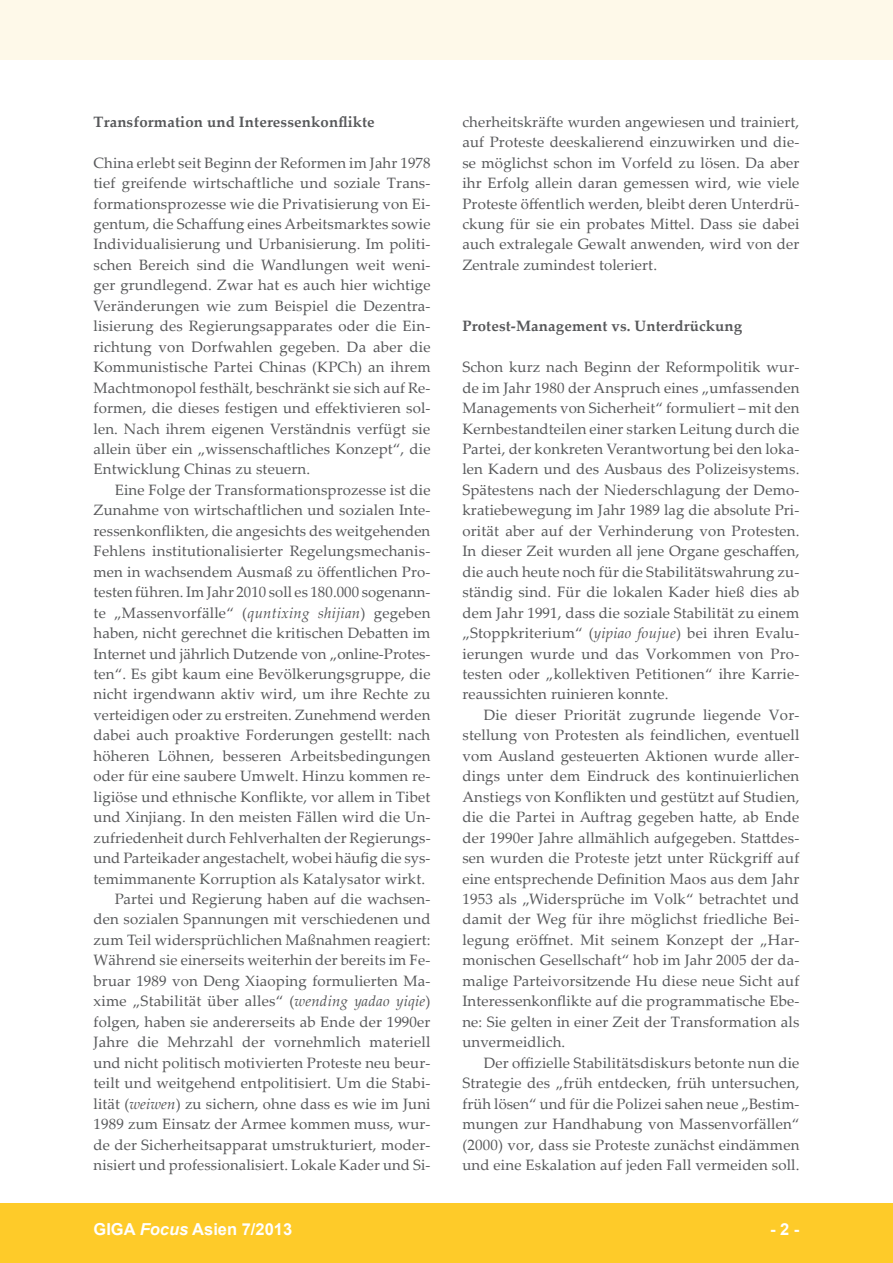
<style>
.page{position:relative;width:893px;height:1263px;background:#fff}
.page>*{position:absolute;margin:0;border:0;box-sizing:border-box;transform-origin:0 0}
.foc__text_fusszeile{font:700 16.5px "Arial";color:#fff}
.foc__text_seitenzahl{font:700 16.5px "Arial";color:#fff}
.foc__text_fliesstext{font:15px/20.4px "Palatino Linotype";letter-spacing:.01em;color:#57585a;text-align:justify}
.foc__text_1__absatz{font:15px/20.4px "Palatino Linotype";letter-spacing:.01em;color:#57585a;text-align:justify}
.foc__text_ueberschri{font:700 15px "Palatino Linotype";letter-spacing:.01em;color:#57585a}
.s1{font-style:italic}
</style>
<div class="page">
<div style="left:0;top:1203px;width:893px;height:60px;background:#fecb29"></div>
<div style="left:0;top:0;width:893px;height:60px;background:#fef9e9"></div>
<p class="foc__text_ueberschri" style="left:94px;top:111px;width:283px">Transformation und Interessenkonflikte</p>
<p class="foc__text_1__absatz" style="left:94px;top:152px;width:339px">China erlebt seit Beginn der Reformen im Jahr 1978 tief greifende wirtschaftliche und soziale Trans&shy;formationsprozesse wie die Privatisierung von Ei&shy;gentum, die Schaffung eines Arbeitsmarktes sowie Individualisierung und Urbanisierung. Im politi&shy;schen Bereich sind die Wandlungen weit weni&shy;ger grundlegend. Zwar hat es auch hier wichtige Veränderungen wie zum Beispiel die Dezentra&shy;lisierung des Regierungsapparates oder die Ein&shy;richtung von Dorfwahlen gegeben. Da aber die Kommunistische Partei Chinas (KPCh) an ihrem Machtmonopol festhält, beschränkt sie sich auf Re&shy;formen, die dieses festigen und effektivieren sol&shy;len. Nach ihrem eigenen Verständnis verfügt sie allein über ein „wissenschaftliches Konzept“, die Entwicklung Chinas zu steuern.</p>
<p class="foc__text_fliesstext" style="left:94px;top:479px;width:339px;text-indent:21px">Eine Folge der Transformationsprozesse ist die Zunahme von wirtschaftlichen und sozialen Inte&shy;ressenkonflikten, die angesichts des weitgehenden Fehlens institutionalisierter Regelungsmechanis&shy;men in wachsendem Ausmaß zu öffentlichen Pro&shy;testen führen. Im Jahr 2010 soll es 180.000 sogenann&shy;te „Massenvorfälle“ (<span class="s1">quntixing shijian</span>) gegeben haben, nicht gerechnet die kritischen Debatten im Internet und jährlich Dutzende von „online-Protes&shy;ten“. Es gibt kaum eine Bevölkerungsgruppe, die nicht irgendwann aktiv wird, um ihre Rechte zu verteidigen oder zu erstreiten. Zunehmend werden dabei auch proaktive Forderungen gestellt: nach höheren Löhnen, besseren Arbeitsbedingungen oder für eine saubere Umwelt. Hinzu kommen re&shy;ligiöse und ethnische Konflikte, vor allem in Tibet und Xinjiang. In den meisten Fällen wird die Un&shy;zufriedenheit durch Fehlverhalten der Regierungs&shy;und Parteikader angestachelt, wobei häufig die sys&shy;temimmanente Korruption als Katalysator wirkt.</p>
<p class="foc__text_fliesstext" style="left:94px;top:888px;width:339px;text-indent:21px">Partei und Regierung haben auf die wachsen&shy;den sozialen Spannungen mit verschiedenen und zum Teil widersprüchlichen Maßnahmen reagiert:<br>Während sie einerseits weiterhin der bereits im Fe&shy;bruar 1989 von Deng Xiaoping formulierten Ma&shy;xime „Stabilität über alles“ (<span class="s1">wending yadao yiqie</span>) folgen, haben sie andererseits ab Ende der 1990er Jahre die Mehrzahl der vornehmlich materiell und nicht politisch motivierten Proteste neu beur&shy;teilt und weitgehend entpolitisiert. Um die Stabi&shy;lität (<span class="s1">weiwen</span>) zu sichern, ohne dass es wie im Juni 1989 zum Einsatz der Armee kommen muss, wur&shy;de der Sicherheitsapparat umstrukturiert, moder&shy;nisiert und professionalisiert. Lokale Kader und Si-</p>
<p class="foc__text_fliesstext" style="left:462px;top:111px;width:338px">cherheitskräfte wurden angewiesen und trainiert, auf Proteste deeskalierend einzuwirken und die&shy;se möglichst schon im Vorfeld zu lösen. Da aber ihr Erfolg allein daran gemessen wird, wie viele Proteste öffentlich werden, bleibt deren Unterdrü&shy;ckung für sie ein probates Mittel. Dass sie dabei auch extralegale Gewalt anwenden, wird von der Zentrale zumindest toleriert.</p>
<p class="foc__text_ueberschri" style="left:462px;top:316px;width:281px">Protest-Management vs. Unterdrückung</p>
<p class="foc__text_1__absatz" style="left:462px;top:356px;width:339px">Schon kurz nach Beginn der Reformpolitik wur&shy;de im Jahr 1980 der Anspruch eines „umfassenden Managements von Sicherheit“ formuliert – mit den Kernbestandteilen einer starken Leitung durch die Partei, der konkreten Verantwortung bei den loka&shy;len Kadern und des Ausbaus des Polizeisystems.<br>Spätestens nach der Niederschlagung der Demo&shy;kratiebewegung im Jahr 1989 lag die absolute Pri&shy;orität aber auf der Verhinderung von Protesten.<br>In dieser Zeit wurden all jene Organe geschaffen, die auch heute noch für die Stabilitätswahrung zu&shy;ständig sind. Für die lokalen Kader hieß dies ab dem Jahr 1991, dass die soziale Stabilität zu einem „Stoppkriterium“ (<span class="s1">yipiao foujue</span>) bei ihren Evalu&shy;ierungen wurde und das Vorkommen von Pro&shy;testen oder „kollektiven Petitionen“ ihre Karrie&shy;reaussichten ruinieren konnte.</p>
<p class="foc__text_fliesstext" style="left:462px;top:704px;width:339px;text-indent:21px">Die dieser Priorität zugrunde liegende Vor&shy;stellung von Protesten als feindlichen, eventuell vom Ausland gesteuerten Aktionen wurde aller&shy;dings unter dem Eindruck des kontinuierlichen Anstiegs von Konflikten und gestützt auf Studien, die die Partei in Auftrag gegeben hatte, ab Ende der 1990er Jahre allmählich aufgegeben. Stattdes&shy;sen wurden die Proteste jetzt unter Rückgriff auf eine entsprechende Definition Maos aus dem Jahr 1953 als „Widersprüche im Volk“ betrachtet und damit der Weg für ihre möglichst friedliche Bei&shy;legung eröffnet. Mit seinem Konzept der „Har&shy;monischen Gesellschaft“ hob im Jahr 2005 der da&shy;malige Parteivorsitzende Hu diese neue Sicht auf Interessenkonflikte auf die programmatische Ebe&shy;ne: Sie gelten in einer Zeit der Transformation als unvermeidlich.</p>
<p class="foc__text_fliesstext" style="left:462px;top:1052px;width:339px;text-indent:21px">Der offizielle Stabilitätsdiskurs betonte nun die Strategie des „früh entdecken, früh untersuchen, früh lösen“ und für die Polizei sahen neue „Bestim&shy;mungen zur Handhabung von Massenvorfällen“ (2000) vor, dass sie Proteste zunächst eindämmen und eine Eskalation auf jeden Fall vermeiden soll.</p>
<p class="foc__text_fusszeile" style="left:94px;top:1218px;width:200px">GIGA <span class="s1">Focus</span> Asien 7/2013</p>
<p class="foc__text_seitenzahl" style="left:770px;top:1218px;width:31px">- 2 -</p>
</div>
